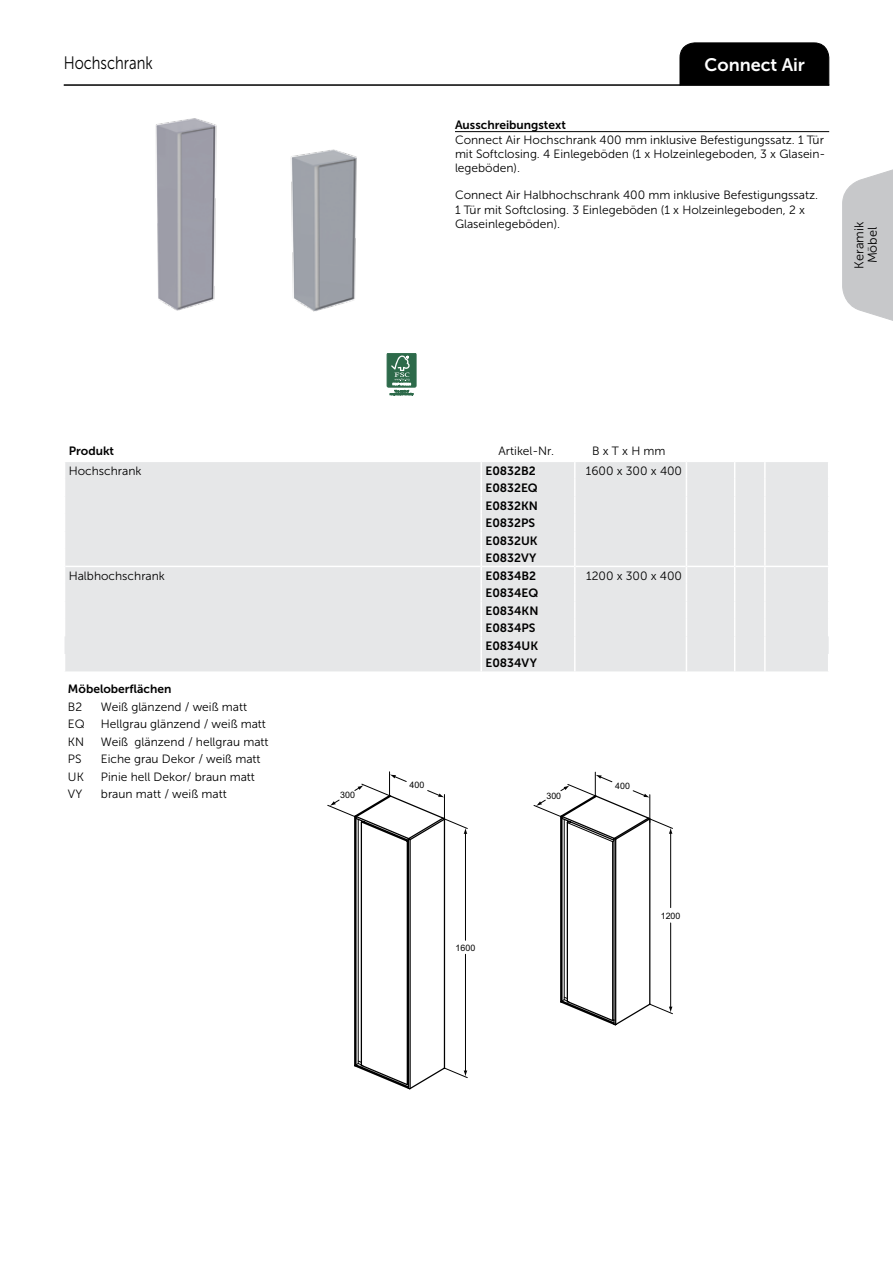
<style>
.page{position:relative;width:893px;height:1263px;background:#fff}
.page>*{position:absolute;margin:0;border:0;box-sizing:border-box;transform-origin:0 0}
.t1{font:18px "Museo Sans 300";color:#000;scale:.81 1}
.t2{font:18px "Museo Sans 700";color:#fff}
.t3{font:12.75px/13.5px "Museo Sans 300";color:#000;text-align:center}
.t4{font:12px/14.4px "Museo Sans 300";color:#000}
.t5{font:12px/17.5px "Museo Sans 700";color:#000}
.t6{font:8.85px "Arial";color:#020202}
</style>
<div class="page">
<div style="left:679px;top:42px;width:151px;height:44px;background:#000"></div>
<hr style="left:64px;top:85px;width:765px;height:1px;background:#000">
<svg style="left:842px;top:169px;width:51px;height:152px;background:#ceced0"></svg>
<hr style="left:455px;top:131px;width:374px;height:1px;background:#000">
<div style="left:65px;top:462px;width:764px;height:209px;background:#e6e7e8"></div>
<hr style="left:764px;top:566px;width:65px;height:1px;background:#fff">
<hr style="left:65px;top:566px;width:415px;height:1px;background:#fff">
<hr style="left:482px;top:566px;width:92px;height:1px;background:#fff">
<hr style="left:576px;top:566px;width:110px;height:1px;background:#fff">
<hr style="left:687px;top:566px;width:47px;height:1px;background:#fff">
<svg style="left:574px;top:462px;width:2px;height:209px"></svg>
<svg style="left:686px;top:462px;width:1px;height:209px"></svg>
<svg style="left:734px;top:462px;width:32px;height:209px;background:#e8e9ea"></svg>
<svg style="left:480px;top:462px;width:2px;height:209px"></svg>
<svg style="left:828px;top:462px;width:1px;height:174px"></svg>
<svg style="left:828px;top:654px;width:1px;height:17px"></svg>
<svg style="left:327px;top:771px;width:141px;height:318px"></svg>
<svg style="left:534px;top:772px;width:139px;height:253px"></svg>
<img style="left:155px;top:118px;width:62px;height:193px">
<img style="left:291px;top:149px;width:66px;height:163px">
<div style="left:387px;top:353px;width:29px;height:34px;background:#2d6a4a"></div>
<div style="left:387px;top:353px;width:29px;height:34px;border:1px solid #2d6a4a"></div>
<svg style="left:390px;top:356px;width:23px;height:40px"></svg>
<h1 class="t1" style="left:64px;top:53px;width:111px">Hochschrank</h1>
<h1 class="t2" style="left:704px;top:54px;width:102px">Connect Air</h1>
<p class="t5" style="left:455px;top:116px;width:112px">Ausschreibungstext</p>
<p class="t4" style="left:455px;top:132px;width:372px">Connect Air Hochschrank 400 mm inklusive Befestigungssatz. 1 Tür mit Softclosing. 4 Einlegeböden (1 x Holzeinlegeboden, 3 x Glasein&shy;legeböden).</p>
<p class="t4" style="left:455px;top:188px;width:365px">Connect Air Halbhochschrank 400 mm inklusive Befestigungssatz.<br>1 Tür mit Softclosing. 3 Einlegeböden (1 x Holzeinlegeboden, 2 x<br>Glaseinlegeböden).</p>
<p class="t3" style="left:852px;top:268px;width:48px;rotate:-90deg">Keramik<br>Möbel</p>
<p class="t5" style="left:69px;top:443px;width:47px">Produkt</p>
<p class="t4" style="left:498px;top:444px;width:57px">Artikel-Nr.</p>
<p class="t4" style="left:592px;top:444px;width:75px">B x T x H mm</p>
<p class="t4" style="left:69px;top:463px;width:74px">Hochschrank</p>
<p class="t5" style="left:485px;top:462px;width:52px">E0832B2</p>
<p class="t4" style="left:586px;top:463px;width:98px">1600 x 300 x 400</p>
<p class="t5" style="left:485px;top:479px;width:54px">E0832EQ<br>E0832KN<br>E0832PS<br>E0832UK<br>E0832VY</p>
<p class="t4" style="left:69px;top:568px;width:98px">Halbhochschrank</p>
<p class="t5" style="left:485px;top:567px;width:52px">E0834B2</p>
<p class="t4" style="left:586px;top:568px;width:97px">1200 x 300 x 400</p>
<p class="t5" style="left:485px;top:584px;width:55px">E0834EQ<br>E0834KN<br>E0834PS<br>E0834UK<br>E0834VY</p>
<p class="t5" style="left:68px;top:680px;width:105px">Möbeloberflächen</p>
<p class="t4" style="left:68px;top:699px;width:16px">B2</p>
<p class="t4" style="left:101px;top:699px;width:148px">Weiß glänzend / weiß matt</p>
<p class="t4" style="left:68px;top:717px;width:18px">EQ</p>
<p class="t4" style="left:101px;top:717px;width:167px">Hellgrau glänzend / weiß matt</p>
<p class="t4" style="left:68px;top:734px;width:18px">KN</p>
<p class="t4" style="left:101px;top:734px;width:169px">Weiß glänzend / hellgrau matt</p>
<p class="t4" style="left:68px;top:752px;width:15px">PS</p>
<p class="t4" style="left:101px;top:752px;width:161px">Eiche grau Dekor / weiß matt</p>
<p class="t4" style="left:68px;top:769px;width:17px">UK</p>
<p class="t4" style="left:101px;top:769px;width:155px">Pinie hell Dekor/ braun matt</p>
<p class="t4" style="left:68px;top:787px;width:16px">VY</p>
<p class="t4" style="left:101px;top:787px;width:127px">braun matt / weiß matt</p>
<p class="t6" style="left:340px;top:789px;width:16px">300</p>
<p class="t6" style="left:410px;top:779px;width:16px">400</p>
<p class="t6" style="left:615px;top:780px;width:16px">400</p>
<p class="t6" style="left:546px;top:790px;width:16px">300</p>
<p class="t6" style="left:455px;top:942px;width:21px">1600</p>
<p class="t6" style="left:661px;top:910px;width:21px">1200</p>
</div>
